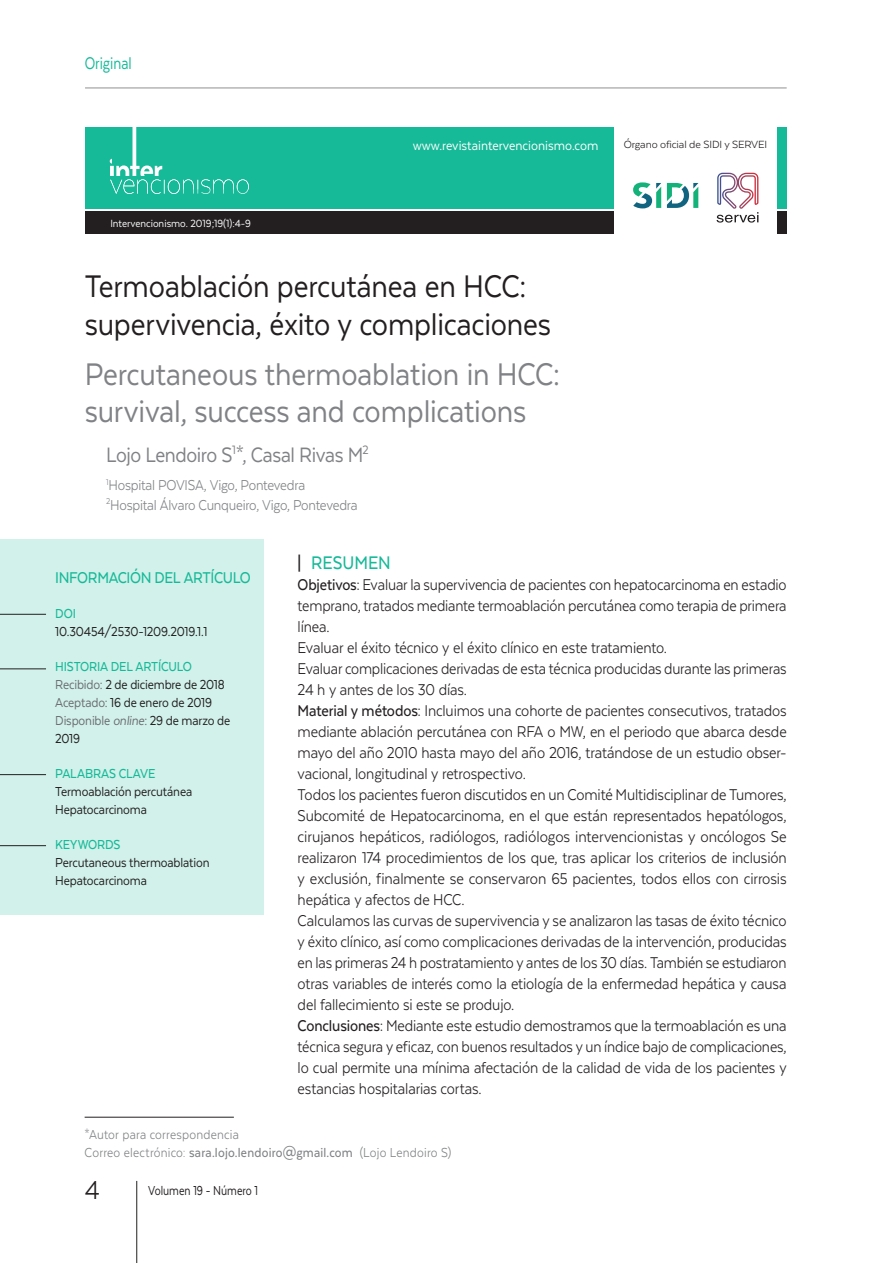
<style>
.page{position:relative;width:893px;height:1263px;background:#fff}
.page>*{position:absolute;margin:0;border:0;box-sizing:border-box;transform-origin:0 0}
.INTER_Titular_ingles{font:36px/37.5px "Texta";letter-spacing:-.005em;color:#808285;scale:.9 1}
.INTER_Titular{font:36px/37.5px "Texta";letter-spacing:-.005em;color:#231f20;scale:.9 1}
.INTER_Numero_pagina{font:30px "Texta";color:#231f20;scale:.93 1}
.INTER_Autor{font:24px "Texta";letter-spacing:-.02em;color:#808285;scale:.9 1}
.INTER_Apartado_1{font:500 21px "Texta";color:#16b998;scale:.9 1}
.t1{font:19.5px "Texta";color:#16b998;scale:.8 1}
.INTER_Texto{font:18px/21px "Texta";letter-spacing:-.01em;color:#231f20;text-align:justify;scale:.9 1}
.INTER_Texto-2{font:18px/21px "Texta";letter-spacing:-.01em;color:#231f20;text-align:justify;scale:.89 1}
.INTER_Info_titular{font:500 18px "Texta";letter-spacing:-.02em;color:#16b998;scale:.9 1}
.INTER_Autor_datos{font:16.5px "Texta";letter-spacing:-.015em;color:#808285;scale:.9 1}
.INTER_Info_texto{font:15px "Texta";letter-spacing:-.01em;color:#231f20;scale:.9 1}
.INTER_Autor_correspo{font:15px "Texta";letter-spacing:.015em;color:#808285;scale:.9 1}
.INTER_Info_historia{font:15px/18px "Texta";letter-spacing:-.01em;color:#231f20;scale:.9 1}
.INTER_Info_apartado{font:500 15px "Texta";letter-spacing:-.01em;color:#16b998;scale:.9 1}
.t2{font:15px "Texta";color:#fff;scale:.93 1}
.INTER_Pagina_datos_r{font:15px "Texta";color:#231f20;scale:.8 1}
.t3{font:12px "Texta";color:#fff;scale:.93 1}
.t4{font:12px "Texta";letter-spacing:-.01em;color:#231f20}
.s1{color:#6c6d70}
.s2{font-style:italic;color:#6c6d70}
.s3{color:#231f20}
.s4{font-weight:500}
</style>
<div class="page">
<div style="left:85px;top:128px;width:702px;height:81px;background:#16b998"></div>
<div style="left:85px;top:211px;width:702px;height:23px;background:#231f20"></div>
<div style="left:615px;top:125px;width:162px;height:109px;background:#fff"></div>
<svg style="left:110px;top:127px;width:139px;height:67px"></svg>
<svg style="left:633px;top:182px;width:28px;height:26px"></svg>
<svg style="left:667px;top:183px;width:31px;height:25px"></svg>
<div style="left:715px;top:171px;width:46px;height:52px;background:linear-gradient(to bottom,#fff,#fff)"></div>
<svg style="left:717px;top:173px;width:41px;height:50px"></svg>
<hr style="left:85px;top:1117px;width:149px;height:1px;background:#231f20">
<div style="left:0;top:539px;width:264px;height:375px;background:#d1f1ea"></div>
<hr style="left:0;top:668px;width:46px;height:1px;background:#231f20">
<hr style="left:0;top:774px;width:46px;height:1px;background:#231f20">
<hr style="left:0;top:845px;width:46px;height:1px;background:#231f20">
<hr style="left:0;top:614px;width:46px;height:1px;background:#231f20">
<hr style="left:85px;top:88px;width:702px;height:1px;background:#231f20">
<hr style="left:136px;top:1181px;width:1px;height:82px;background:#231f20">
<p class="t1" style="left:85px;top:53px;width:60px">Original</p>
<p class="t3" style="left:110px;top:217px;width:153px">Intervencionismo. 2019;19(1):4-9</p>
<p class="t2" style="left:413px;top:137px;width:201px">www.revistaintervencionismo.com</p>
<p class="t4" style="left:624px;top:138px;width:145px">Órgano oficial de SIDI y SERVEI</p>
<p class="INTER_Titular" style="left:85px;top:267px;width:520px">Termoablación percutánea en HCC: supervivencia, éxito y complicaciones</p>
<p class="INTER_Titular_ingles" style="left:85px;top:355px;width:529px">Percutaneous thermoablation in HCC: survival, success and complications</p>
<p class="INTER_Autor" style="left:106px;top:443px;width:293px">Lojo Lendoiro S<sup>1</sup>*, Casal Rivas M<sup>2</sup></p>
<p class="INTER_Autor_datos" style="left:106px;top:477px;width:223px"><sup>1</sup>Hospital POVISA, Vigo, Pontevedra</p>
<p class="INTER_Autor_datos" style="left:106px;top:496px;width:281px"><sup>2</sup>Hospital Álvaro Cunqueiro, Vigo, Pontevedra</p>
<p class="INTER_Info_titular" style="left:55px;top:568px;width:219px">INFORMACIÓN DEL ARTÍCULO</p>
<p class="INTER_Info_apartado" style="left:55px;top:605px;width:24px">DOI</p>
<p class="INTER_Info_texto" style="left:55px;top:623px;width:170px">10.30454/2530-1209.2019.1.1</p>
<p class="INTER_Info_apartado" style="left:55px;top:658px;width:154px">HISTORIA DEL ARTÍCULO</p>
<p class="INTER_Info_historia" style="left:55px;top:675px;width:190px"><span class="s1">Recibido:</span> 2 de diciembre de 2018</p>
<p class="INTER_Info_historia" style="left:55px;top:693px;width:176px"><span class="s1">Aceptado:</span> 16 de enero de 2019</p>
<p class="INTER_Info_historia" style="left:55px;top:711px;width:196px"><span class="s1">Disponible</span> <span class="s2">online</span><span class="s1">:</span> 29 de marzo de<br>2019</p>
<p class="INTER_Info_apartado" style="left:55px;top:765px;width:113px">PALABRAS CLAVE</p>
<p class="INTER_Info_texto" style="left:55px;top:783px;width:154px">Termoablación percutánea</p>
<p class="INTER_Info_texto" style="left:55px;top:801px;width:103px">Hepatocarcinoma</p>
<p class="INTER_Info_apartado" style="left:55px;top:836px;width:74px">KEYWORDS</p>
<p class="INTER_Info_texto" style="left:55px;top:854px;width:173px">Percutaneous thermoablation</p>
<p class="INTER_Info_texto" style="left:55px;top:872px;width:103px">Hepatocarcinoma</p>
<p class="INTER_Apartado_1" style="left:298px;top:551px;width:105px"><span class="s3">|</span> RESUMEN</p>
<p class="INTER_Texto-2" style="left:298px;top:573px;width:551px"><span class="s4">Objetivos:</span> Evaluar la supervivencia de pacientes con hepatocarcinoma en estadio temprano, tratados mediante termoablación percutánea como terapia de primera línea.</p>
<p class="INTER_Texto" style="left:298px;top:636px;width:412px">Evaluar el éxito técnico y el éxito clínico en este tratamiento.</p>
<p class="INTER_Texto-2" style="left:298px;top:657px;width:551px">Evaluar complicaciones derivadas de esta técnica producidas durante las primeras<br>24 h y antes de los 30 días.</p>
<p class="INTER_Texto" style="left:298px;top:699px;width:545px"><span class="s4">Material y métodos:</span> Incluimos una cohorte de pacientes consecutivos, tratados mediante ablación percutánea con RFA o MW, en el periodo que abarca desde mayo del año 2010 hasta mayo del año 2016, tratándose de un estudio obser&shy;vacional, longitudinal y retrospectivo.</p>
<p class="INTER_Texto" style="left:298px;top:783px;width:545px">Todos los pacientes fueron discutidos en un Comité Multidisciplinar de Tumores, Subcomité de Hepatocarcinoma, en el que están representados hepatólogos, cirujanos hepáticos, radiólogos, radiólogos intervencionistas y oncólogos Se realizaron 174 procedimientos de los que, tras aplicar los criterios de inclusión y exclusión, finalmente se conservaron 65 pacientes, todos ellos con cirrosis hepática y afectos de HCC.</p>
<p class="INTER_Texto" style="left:298px;top:909px;width:545px">Calculamos las curvas de supervivencia y se analizaron las tasas de éxito técnico y éxito clínico, así como complicaciones derivadas de la intervención, producidas en las primeras 24 h postratamiento y antes de los 30 días. También se estudiaron otras variables de interés como la etiología de la enfermedad hepática y causa del fallecimiento si este se produjo.</p>
<p class="INTER_Texto" style="left:298px;top:1014px;width:545px"><span class="s4">Conclusiones:</span> Mediante este estudio demostramos que la termoablación es una técnica segura y eficaz, con buenos resultados y un índice bajo de complicaciones, lo cual permite una mínima afectación de la calidad de vida de los pacientes y estancias hospitalarias cortas.</p>
<p class="INTER_Autor_correspo" style="left:85px;top:1126px;width:173px">*Autor para correspondencia</p>
<p class="INTER_Autor_correspo" style="left:85px;top:1144px;width:409px">Correo electrónico: <span class="s4">sara.lojo.lendoiro@gmail.com</span> (Lojo Lendoiro S)</p>
<p class="INTER_Numero_pagina" style="left:85px;top:1174px;width:18px">4</p>
<p class="INTER_Pagina_datos_r" style="left:148px;top:1182px;width:139px">Volumen 19 - Número 1</p>
</div>
